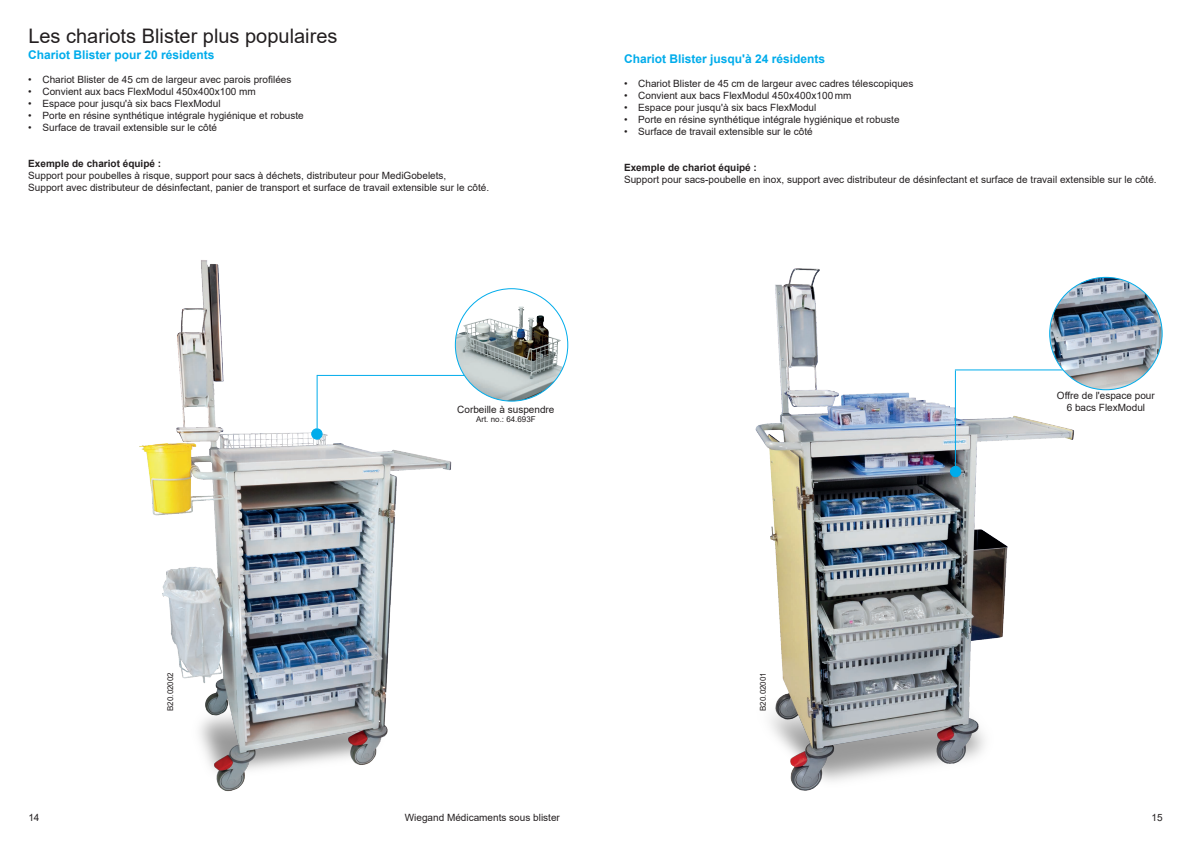
<style>
.page{position:relative;width:1191px;height:842px;background:#fff}
.page>*{position:absolute;margin:0;border:0;box-sizing:border-box;transform-origin:0 0}
.t1{font:20px "Arial";color:#231f20}
.t2{font:700 12px "Arial";color:#00aceb}
.t3{font:10px/12px "Arial";color:#231f20}
.t4{font:700 10px "Arial";color:#231f20}
.t5{font:8px "Arial";color:#231f20}
</style>
<div class="page">
<img style="left:139px;top:260px;width:316px;height:532px">
<img style="left:755px;top:268px;width:340px;height:523px">
<div style="left:836px;top:205px;width:182px;height:86px;background:#fff"></div>
<div style="left:312px;top:429px;width:10px;height:10px;background:#00aceb;border-radius:50%"></div>
<div style="left:311px;top:428px;width:11px;height:12px;border:1px solid #00aceb;border-radius:50%"></div>
<hr style="left:316px;top:375px;width:1px;height:53px;background:#00aceb">
<hr style="left:317px;top:375px;width:147px;height:1px;background:#00aceb">
<img style="left:455px;top:299px;width:113px;height:102px">
<div style="left:950px;top:466px;width:10px;height:11px;background:#00aceb;border-radius:50%"></div>
<div style="left:950px;top:466px;width:11px;height:11px;border:1px solid #00aceb;border-radius:50%"></div>
<hr style="left:955px;top:370px;width:1px;height:96px;background:#00aceb">
<img style="left:1049px;top:277px;width:113px;height:113px;border-radius:56px">
<hr style="left:955px;top:369px;width:107px;height:1px;background:#00aceb">
<h1 class="t1" style="left:28px;top:22px;width:310px">Les chariots Blister plus populaires</h1>
<p class="t2" style="left:28px;top:46px;width:188px">Chariot Blister pour 20 résidents</p>
<p class="t3" style="left:28px;top:73px;width:265px">• Chariot Blister de 45 cm de largeur avec parois profilées</p>
<p class="t3" style="left:28px;top:85px;width:229px">• Convient aux bacs FlexModul 450x400x100 mm</p>
<p class="t3" style="left:28px;top:97px;width:194px">• Espace pour jusqu'à six bacs FlexModul</p>
<p class="t3" style="left:28px;top:109px;width:277px">• Porte en résine synthétique intégrale hygiénique et robuste</p>
<p class="t3" style="left:28px;top:121px;width:190px">• Surface de travail extensible sur le côté</p>
<p class="t4" style="left:28px;top:156px;width:134px">Exemple de chariot équipé :</p>
<p class="t3" style="left:28px;top:169px;width:462px">Support pour poubelles à risque, support pour sacs à déchets, distributeur pour MediGobelets,<br>Support avec distributeur de désinfectant, panier de transport et surface de travail extensible sur le côté.</p>
<p class="t2" style="left:624px;top:50px;width:202px">Chariot Blister jusqu'à 24 résidents</p>
<p class="t3" style="left:624px;top:77px;width:291px">• Chariot Blister de 45 cm de largeur avec cadres télescopiques</p>
<p class="t3" style="left:624px;top:89px;width:229px">• Convient aux bacs FlexModul 450x400x100 mm</p>
<p class="t3" style="left:624px;top:101px;width:194px">• Espace pour jusqu'à six bacs FlexModul</p>
<p class="t3" style="left:624px;top:113px;width:277px">• Porte en résine synthétique intégrale hygiénique et robuste</p>
<p class="t3" style="left:624px;top:125px;width:190px">• Surface de travail extensible sur le côté</p>
<p class="t4" style="left:624px;top:160px;width:134px">Exemple de chariot équipé :</p>
<p class="t3" style="left:624px;top:173px;width:534px">Support pour sacs-poubelle en inox, support avec distributeur de désinfectant et surface de travail extensible sur le côté.</p>
<p class="t3" style="left:457px;top:403px;width:99px">Corbeille à suspendre</p>
<p class="t5" style="left:476px;top:414px;width:61px">Art. no.: 64.693F</p>
<p class="t3" style="left:1057px;top:389px;width:99px;text-align:center">Offre de l'espace pour<br>6 bacs FlexModul</p>
<p class="t5" style="left:165px;top:711px;width:40px;rotate:-90deg">B20.02002</p>
<p class="t5" style="left:757px;top:711px;width:40px;rotate:-90deg">B20.02001</p>
<p class="t3" style="left:28px;top:811px;width:13px">14</p>
<p class="t3" style="left:405px;top:811px;width:157px">Wiegand Médicaments sous blister</p>
<p class="t3" style="left:1151px;top:811px;width:13px">15</p>
</div>
